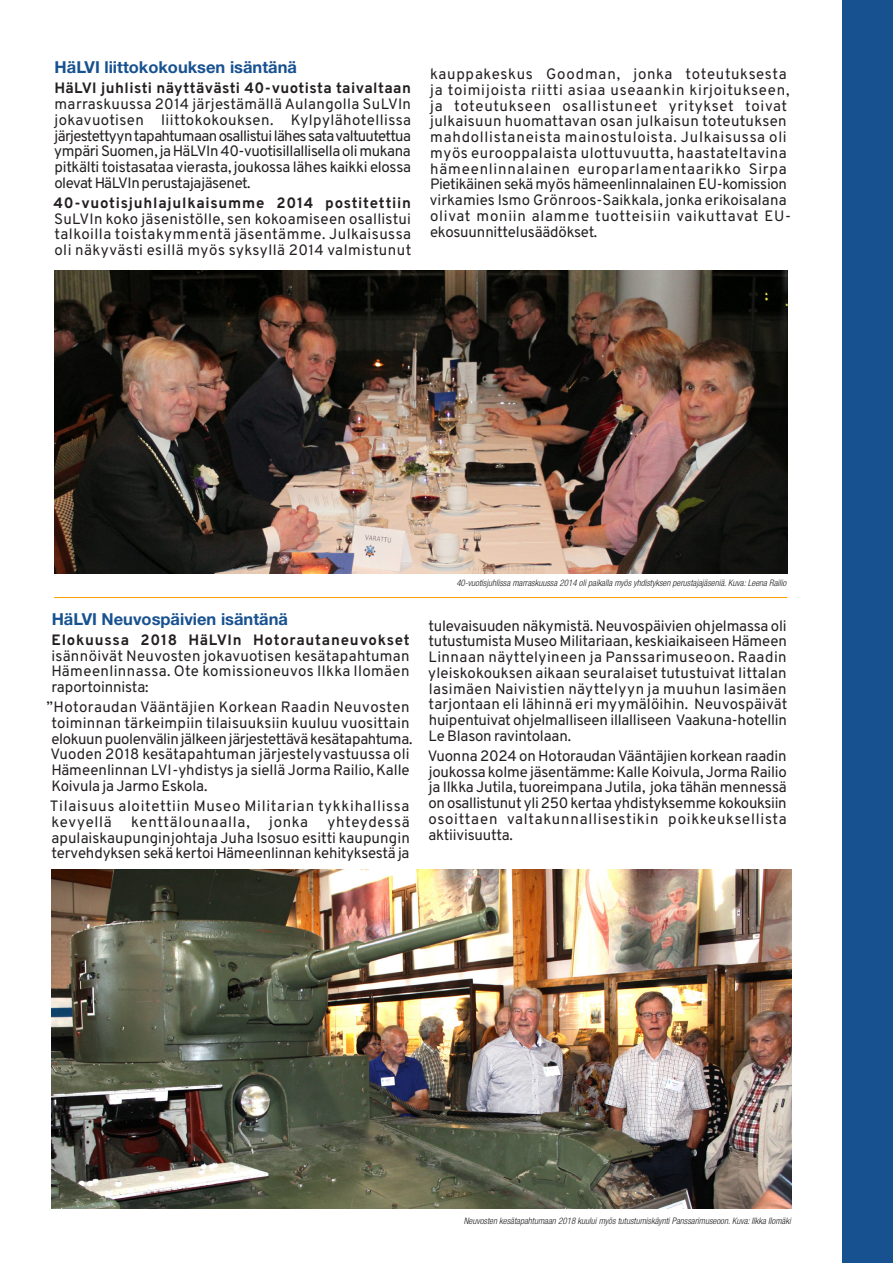
<style>
.page{position:relative;width:893px;height:1263px;background:#fff}
.page>*{position:absolute;margin:0;border:0;box-sizing:border-box;transform-origin:0 0}
._4__Väliots{font:700 16.5px "Helvetica Neue LT Std";color:#175190}
._1_Otsikko_pieni_Sul{font:15px/15.8px "Overpass";letter-spacing:.02em;color:#231f20;text-align:justify}
._1_Otsikko_pieni_Sul-2{font:15px/15.8px "Overpass";color:#231f20}
._1_Otsikko_pieni_Sul-3{font:15px/15.8px "Overpass";letter-spacing:.045em;color:#231f20}
._1_Otsikko_pieni_Sul-4{font:15px "Overpass";letter-spacing:.05em;color:#231f20}
.kuvaaja{font:italic 300 condensed 9px "Helvetica Neue LT Std";color:#231f20}
.s1{font-weight:700}
</style>
<div class="page">
<div style="left:842px;top:0;width:51px;height:1263px;background:#175190"></div>
<img style="left:54px;top:271px;width:733px;height:303px">
<img style="left:51px;top:869px;width:741px;height:340px">
<hr style="left:54px;top:597px;width:733px;height:1px;background:#ff9d01">
<p class="_4__Väliots" style="left:55px;top:57px;width:244px">HäLVI liittokokouksen isäntänä</p>
<p class="_1_Otsikko_pieni_Sul" style="left:54px;top:80px;width:359px"><span class="s1">HäLVI juhlisti näyttävästi 40-vuotista taivaltaan </span>marraskuussa 2014 järjestämällä Aulangolla SuLVIn jokavuotisen liittokokouksen. Kylpylähotellissa järjestettyyn tapahtumaan osallistui lähes sata valtuutettua ympäri Suomen, ja HäLVIn 40-vuotisillallisella oli mukana pitkälti toistasataa vierasta, joukossa lähes kaikki elossa olevat HäLVIn perustajajäsenet.</p>
<p class="_1_Otsikko_pieni_Sul" style="left:53px;top:194px;width:360px"><span class="s1">40-vuotisjuhlajulkaisumme 2014 postitettiin </span>SuLVIn koko jäsenistölle, sen kokoamiseen osallistui talkoilla toistakymmentä jäsentämme. Julkaisussa oli näkyvästi esillä myös syksyllä 2014 valmistunut</p>
<p class="_1_Otsikko_pieni_Sul" style="left:430px;top:65px;width:363px;text-align:left">kauppakeskus Goodman, jonka toteutuksesta ja toimijoista riitti asiaa useaankin kirjoitukseen, ja toteutukseen osallistuneet yritykset toivat julkaisuun huomattavan osan julkaisun toteutuksen mahdollistaneista mainostuloista. Julkaisussa oli myös eurooppalaista ulottuvuutta, haastateltavina hämeenlinnalainen europarlamentaarikko Sirpa Pietikäinen sekä myös hämeenlinnalainen EU-komission virkamies Ismo Grönroos-Saikkala, jonka erikoisalana olivat moniin alamme tuotteisiin vaikuttavat EU&shy;ekosuunnittelusäädökset.</p>
<p class="_4__Väliots" style="left:52px;top:609px;width:238px">HäLVI Neuvospäivien isäntänä</p>
<p class="_1_Otsikko_pieni_Sul" style="left:51px;top:631px;width:360px"><span class="s1">Elokuussa 2018 HäLVIn Hotorautaneuvokset </span>isännöivät Neuvosten jokavuotisen kesätapahtuman Hämeenlinnassa. Ote komissioneuvos Ilkka Ilomäen raportoinnista:</p>
<p class="_1_Otsikko_pieni_Sul-2" style="left:46px;top:698px;width:367px">”Hotoraudan Vääntäjien Korkean Raadin Neuvosten toiminnan tärkeimpiin tilaisuuksiin kuuluu vuosittain elokuun puolenvälin jälkeen järjestettävä kesätapahtuma.<br>Vuoden 2018 kesätapahtuman järjestelyvastuussa oli Hämeenlinnan LVI-yhdistys ja siellä Jorma Railio, Kalle Koivula ja Jarmo Eskola.</p>
<p class="_1_Otsikko_pieni_Sul-3" style="left:50px;top:797px;width:361px">Tilaisuus aloitettiin Museo Militarian tykkihallissa kevyellä</p>
<p class="_1_Otsikko_pieni_Sul" style="left:51px;top:813px;width:360px;text-indent:276px">yhteydessä apulaiskaupunginjohtaja Juha Isosuo esitti kaupungin tervehdyksen sekä kertoi Hämeenlinnan kehityksestä ja</p>
<p class="_1_Otsikko_pieni_Sul-4" style="left:131px;top:809px;width:120px">kenttälounaalla,</p>
<p class="_1_Otsikko_pieni_Sul" style="left:269px;top:813px;width:40px">jonka</p>
<p class="kuvaaja" style="left:456px;top:578px;width:331px">40-vuotisjuhlissa marraskuussa 2014 oli paikalla myös yhdistyksen perustajajäseniä. Kuva: Leena Railio</p>
<p class="_1_Otsikko_pieni_Sul" style="left:428px;top:617px;width:361px">tulevaisuuden näkymistä. Neuvospäivien ohjelmassa oli tutustumista Museo Militariaan, keskiaikaiseen Hämeen Linnaan näyttelyineen ja Panssarimuseoon. Raadin yleiskokouksen aikaan seuralaiset tutustuivat Iittalan lasimäen Naivistien näyttelyyn ja muuhun lasimäen tarjontaan eli lähinnä eri myymälöihin. Neuvospäivät huipentuivat ohjelmalliseen illalliseen Vaakuna-hotellin Le Blason ravintolaan.</p>
<p class="_1_Otsikko_pieni_Sul" style="left:428px;top:747px;width:361px">Vuonna 2024 on Hotoraudan Vääntäjien korkean raadin joukossa kolme jäsentämme: Kalle Koivula, Jorma Railio ja Ilkka Jutila, tuoreimpana Jutila, joka tähän mennessä on osallistunut yli 250 kertaa yhdistyksemme kokouksiin osoittaen valtakunnallisestikin poikkeuksellista aktiivisuutta.</p>
<p class="kuvaaja" style="left:464px;top:1215px;width:328px">Neuvosten kesätapahtumaan 2018 kuului myös tutustumiskäynti Panssarimuseoon. Kuva: Ilkka Ilomäki</p>
</div>
